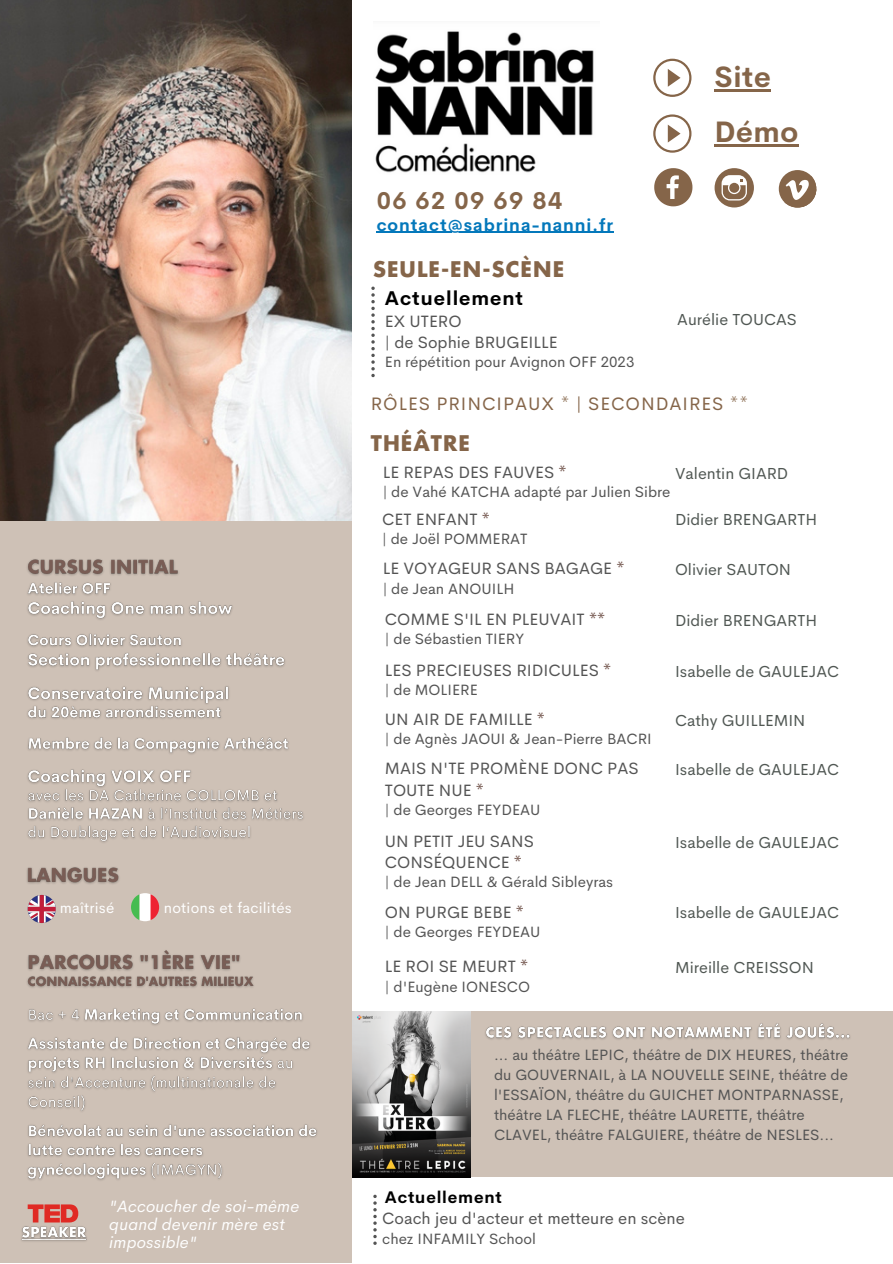
<style>
.page{position:relative;width:893px;height:1264px;background:#fff}
.page>*{position:absolute;margin:0;border:0;box-sizing:border-box;transform-origin:0 0}
.t1{font:700 28.95px "Cerebri Sans";color:#856549}
.t2{font:700 28.8px "Cerebri Sans";color:#856549}
.t3{font:700 23.85px "Cerebri Sans";letter-spacing:.06em;color:#856549}
.t4{font:700 21px "Futura Std";letter-spacing:.05em;color:#856549}
.t5{font:700 19.5px "Cerebri Sans";letter-spacing:.05em;color:#000}
.t6{font:18.15px "Cerebri Sans";letter-spacing:.05em;color:#856549}
.t7{font:700 17.25px "Cerebri Sans";letter-spacing:.06em;color:#0478bb}
.t8{font:16.5px/21.3px "Cerebri Sans";color:#545454}
.t9{font:italic 16.5px/18px "Cerebri Sans";letter-spacing:.015em;color:#fff}
.t10{font:700 16.5px "Cerebri Sans";letter-spacing:.05em;color:#000}
.t11{font:16.05px "Cerebri Sans";color:#505753}
.t12{font:15px/20.2px "Cerebri Sans";color:#545454}
.t13{font:15px "Cerebri Sans";letter-spacing:.015em;color:#fff}
.s1{font-weight:700;color:#795d55}
</style>
<div class="page">
<div style="left:397px;top:1011px;width:495px;height:165px;background:#cec1b6"></div>
<div style="left:0;top:12px;width:351px;height:1250px;background:#cec1b6"></div>
<img style="left:0;top:0;width:351px;height:520px">
<svg style="left:371px;top:286px;width:4px;height:91px"></svg>
<img style="left:375px;top:31px;width:219px;height:142px">
<svg style="left:28px;top:894px;width:28px;height:29px"></svg>
<svg style="left:131px;top:893px;width:28px;height:28px"></svg>
<img style="left:352px;top:1011px;width:118px;height:165px">
<svg style="left:28px;top:1204px;width:50px;height:17px"></svg>
<svg style="left:654px;top:168px;width:38px;height:38px"></svg>
<svg style="left:714px;top:168px;width:39px;height:39px"></svg>
<svg style="left:653px;top:59px;width:38px;height:38px"></svg>
<svg style="left:653px;top:114px;width:38px;height:39px"></svg>
<svg style="left:778px;top:170px;width:38px;height:37px"></svg>
<svg style="left:784px;top:175px;width:33px;height:33px"></svg>
<hr style="left:714px;top:89px;width:57px;height:3px;background:#856549">
<hr style="left:714px;top:144px;width:84px;height:2px;background:#856549">
<img style="left:27px;top:950px;width:290px;height:231px">
<hr style="left:376px;top:232px;width:238px;height:1px;background:#0478bb">
<img style="left:485px;top:1023px;width:365px;height:17px">
<img style="left:27px;top:559px;width:277px;height:284px">
<img style="left:27px;top:867px;width:92px;height:17px">
<img style="left:21px;top:1221px;width:66px;height:21px">
<svg style="left:373px;top:1194px;width:3px;height:50px"></svg>
<p class="t13" style="left:60px;top:898px;width:56px">maîtrisé</p>
<p class="t13" style="left:164px;top:898px;width:129px">notions et facilités</p>
<p class="t9" style="left:109px;top:1197px;width:191px">"Accoucher de soi-même quand devenir mère est impossible"</p>
<h3 class="t3" style="left:376px;top:185px;width:187px">06 62 09 69 84</h3>
<p class="t7" style="left:376px;top:213px;width:238px">contact@sabrina-nanni.fr</p>
<h3 class="t4" style="left:373px;top:259px;width:193px">SEULE-EN-SCÈNE</h3>
<h3 class="t5" style="left:385px;top:285px;width:140px">Actuellement</h3>
<p class="t8" style="left:385px;top:310px;width:174px">EX UTERO<br>| de Sophie BRUGEILLE</p>
<p class="t12" style="left:385px;top:352px;width:251px">En répétition pour Avignon OFF 2023</p>
<h2 class="t2" style="left:714px;top:58px;width:58px">Site</h2>
<h1 class="t1" style="left:714px;top:113px;width:85px">Démo</h1>
<p class="t11" style="left:677px;top:309px;width:121px">Aurélie TOUCAS</p>
<p class="t6" style="left:371px;top:391px;width:379px">RÔLES PRINCIPAUX * | SECONDAIRES **</p>
<h3 class="t4" style="left:371px;top:433px;width:101px">THÉÂTRE</h3>
<p class="t8" style="left:382px;top:462px;width:185px">LE REPAS DES FAUVES <span class="s1">*</span></p>
<p class="t12" style="left:382px;top:482px;width:289px">| de Vahé KATCHA adapté par Julien Sibre</p>
<p class="t11" style="left:675px;top:462px;width:115px">Valentin GIARD</p>
<p class="t8" style="left:382px;top:508px;width:109px">CET ENFANT <span class="s1">*</span></p>
<p class="t12" style="left:382px;top:528px;width:147px">| de Joël POMMERAT</p>
<p class="t11" style="left:675px;top:509px;width:144px">Didier BRENGARTH</p>
<p class="t8" style="left:382px;top:558px;width:243px">LE VOYAGEUR SANS BAGAGE <span class="s1">*</span></p>
<p class="t12" style="left:382px;top:578px;width:133px">| de Jean ANOUILH</p>
<p class="t11" style="left:675px;top:559px;width:118px">Olivier SAUTON</p>
<p class="t8" style="left:385px;top:608px;width:222px">COMME S'IL EN PLEUVAIT <span class="s1">**</span></p>
<p class="t12" style="left:385px;top:629px;width:141px">| de Sébastien TIERY</p>
<p class="t11" style="left:675px;top:610px;width:144px">Didier BRENGARTH</p>
<p class="t8" style="left:385px;top:659px;width:228px">LES PRECIEUSES RIDICULES <span class="s1">*</span></p>
<p class="t12" style="left:385px;top:679px;width:94px">| de MOLIERE</p>
<p class="t11" style="left:675px;top:660px;width:166px">Isabelle de GAULEJAC</p>
<p class="t8" style="left:385px;top:708px;width:161px">UN AIR DE FAMILLE <span class="s1">*</span></p>
<p class="t12" style="left:385px;top:728px;width:268px">| de Agnès JAOUI &amp; Jean-Pierre BACRI</p>
<p class="t11" style="left:675px;top:709px;width:132px">Cathy GUILLEMIN</p>
<p class="t8" style="left:385px;top:758px;width:255px">MAIS N'TE PROMÈNE DONC PAS<br>TOUTE NUE <span class="s1">*</span></p>
<p class="t12" style="left:385px;top:799px;width:157px">| de Georges FEYDEAU</p>
<p class="t11" style="left:675px;top:759px;width:166px">Isabelle de GAULEJAC</p>
<p class="t8" style="left:385px;top:830px;width:151px">UN PETIT JEU SANS<br>CONSÉQUENCE <span class="s1">*</span></p>
<p class="t12" style="left:385px;top:872px;width:230px">| de Jean DELL &amp; Gérald Sibleyras</p>
<p class="t11" style="left:675px;top:831px;width:166px">Isabelle de GAULEJAC</p>
<p class="t8" style="left:385px;top:901px;width:140px">ON PURGE BEBE <span class="s1">*</span></p>
<p class="t12" style="left:385px;top:922px;width:157px">| de Georges FEYDEAU</p>
<p class="t11" style="left:675px;top:901px;width:166px">Isabelle de GAULEJAC</p>
<p class="t8" style="left:385px;top:955px;width:145px">LE ROI SE MEURT <span class="s1">*</span></p>
<p class="t12" style="left:385px;top:976px;width:147px">| d'Eugène IONESCO</p>
<p class="t11" style="left:675px;top:957px;width:140px">Mireille CREISSON</p>
<p class="t12" style="left:494px;top:1044px;width:356px">... au théâtre LEPIC, théâtre de DIX HEURES, théâtre du GOUVERNAIL, à LA NOUVELLE SEINE, théâtre de l'ESSAÏON, théâtre du GUICHET MONTPARNASSE, théâtre LA FLECHE, théâtre LAURETTE, théâtre CLAVEL, théâtre FALGUIERE, théâtre de NESLES...</p>
<p class="t10" style="left:385px;top:1185px;width:118px">Actuellement</p>
<p class="t8" style="left:382px;top:1207px;width:304px">Coach jeu d'acteur et metteure en scène</p>
<p class="t12" style="left:382px;top:1228px;width:155px">chez INFAMILY School</p>
</div>
